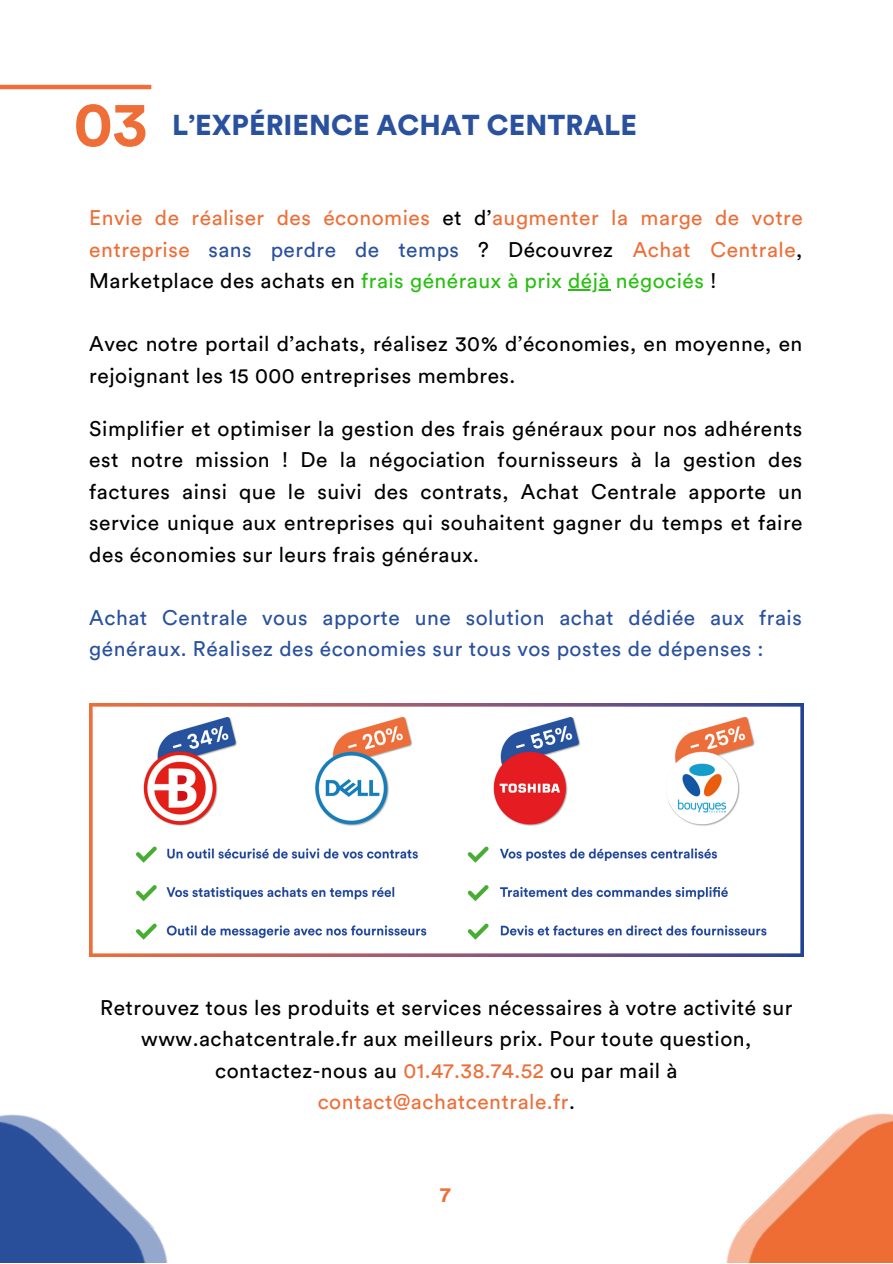
<style>
.page{position:relative;width:893px;height:1264px;background:#fff}
.page>*{position:absolute;margin:0;border:0;box-sizing:border-box;transform-origin:0 0}
.t1{font:900 28.5px "Circular Std";color:#2a519e}
.t2{font:21px/31.5px "Circular Std";letter-spacing:.025em;color:#000;text-align:justify}
.t3{font:21px/31.5px "Circular Std";letter-spacing:.025em;color:#ef6e37;text-align:justify}
.t4{font:21px/31.5px "Circular Std";letter-spacing:.025em;color:#2a519e}
.t5{font:700 21px "Circular Std";color:#ef6e37}
.s1{font-weight:700;font-size:63px;color:#ef6e37}
.s2{color:#000}
.s3{color:#2a519e}
.s4{color:#29bf12}
.s5{color:#ef6e37}
</style>
<div class="page">
<hr style="left:0;top:85px;width:151px;height:4px;background:#ef6e37">
<img style="left:726px;top:1113px;width:166px;height:149px">
<img style="left:0;top:1114px;width:168px;height:148px">
<img style="left:89px;top:703px;width:714px;height:253px">
<hr style="left:568px;top:289px;width:42px;height:1px;background:#29bf12">
<h1 class="t1" style="left:74px;top:112px;width:565px"><span class="s1">03</span> L’EXPÉRIENCE ACHAT CENTRALE</h1>
<p class="t3" style="left:89px;top:203px;width:715px">Envie de réaliser des économies <span class="s2">et d’</span>augmenter la marge de votre entreprise <span class="s3">sans perdre de temps</span> <span class="s2">? Découvrez</span> Achat Centrale<span class="s2">, Marketplace des achats en</span> <span class="s4">frais généraux à prix déjà négociés</span> <span class="s2">!</span></p>
<p class="t2" style="left:89px;top:329px;width:714px">Avec notre portail d’achats, réalisez 30% d’économies, en moyenne, en rejoignant les 15 000 entreprises membres.</p>
<p class="t2" style="left:89px;top:413px;width:714px">Simplifier et optimiser la gestion des frais généraux pour nos adhérents est notre mission ! De la négociation fournisseurs à la gestion des factures ainsi que le suivi des contrats, Achat Centrale apporte un service unique aux entreprises qui souhaitent gagner du temps et faire des économies sur leurs frais généraux.</p>
<p class="t4" style="left:89px;top:602px;width:714px">Achat Centrale vous apporte une solution achat dédiée aux frais généraux. Réalisez des économies sur tous vos postes de dépenses :</p>
<p class="t2" style="left:100px;top:992px;width:693px;text-align:center">Retrouvez tous les produits et services nécessaires à votre activité sur www.achatcentrale.fr aux meilleurs prix. Pour toute question, contactez-nous au <span class="s5">01.47.38.74.52</span> ou par mail à <span class="s5">contact@achatcentrale.fr</span>.</p>
<p class="t5" style="left:440px;top:1184px;width:12px">7</p>
</div>
